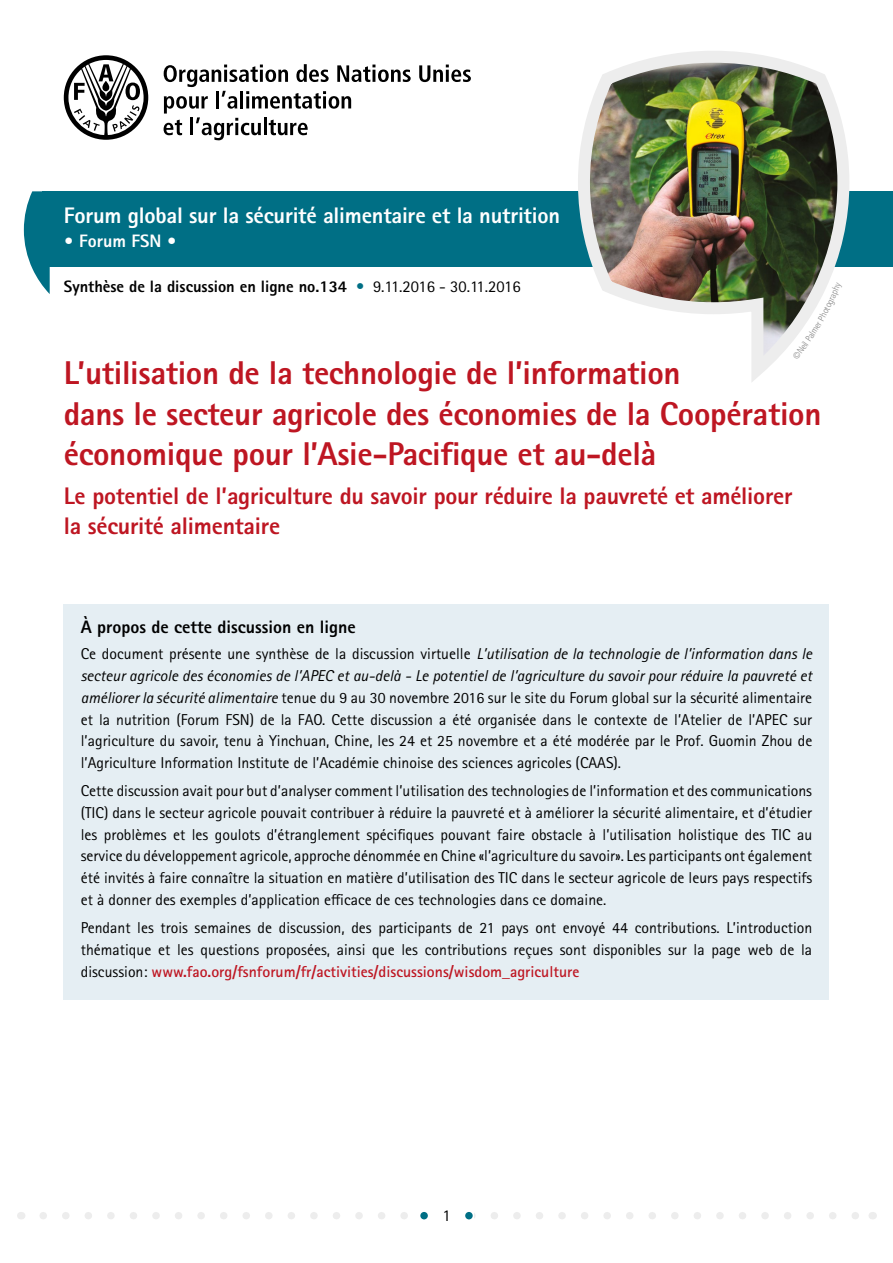
<style>
.page{position:relative;width:893px;height:1263px;background:#fff}
.page>*{position:absolute;margin:0;border:0;box-sizing:border-box;transform-origin:0 0}
.t1{font:800 33px/40.5px "Rotis Sans Serif Std";letter-spacing:-.01em;color:#be1622}
.t2{font:800 24px/30px "Rotis Sans Serif Std";letter-spacing:-.01em;color:#be1622}
.t3{font:800 22.5px "Rotis Sans Serif Std";letter-spacing:-.01em;color:#fff}
.t4{font:800 18px "Rotis Sans Serif Std";color:#000}
.t5{font:800 18px "Rotis Sans Serif Std";color:#fff}
.t6{font:800 16.5px "Rotis Sans Serif Std";color:#000}
.t7{font:16.5px "Rotis Sans Serif Std";color:#000}
.t8{font:15.75px/21.8px "Rotis Sans Serif Std";color:#000;text-align:justify}
.s1{font-weight:400;color:#006f85}
.s2{font-weight:400}
.s3{font-style:italic}
.s4{font-weight:700;color:#be1622}
</style>
<div class="page">
<div style="left:43px;top:191px;width:850px;height:75px;background:#006f85"></div>
<svg style="left:24px;top:191px;width:26px;height:103px"></svg>
<svg style="left:43px;top:1212px;width:816px;height:7px"></svg>
<div style="left:419px;top:1204px;width:55px;height:23px;background:#fff"></div>
<div style="left:420px;top:1212px;width:8px;height:7px;background:#006f85;border-radius:50%"></div>
<div style="left:465px;top:1212px;width:8px;height:7px;background:#006f85;border-radius:50%"></div>
<svg style="left:64px;top:55px;width:84px;height:85px"></svg>
<svg style="left:419px;top:65px;width:52px;height:17px"></svg>
<svg style="left:164px;top:64px;width:247px;height:76px"></svg>
<div style="left:64px;top:604px;width:765px;height:395px;background:#e5eef3"></div>
<img style="left:572px;top:51px;width:283px;height:331px">
<svg style="left:792px;top:283px;width:51px;height:77px"></svg>
<h3 class="t3" style="left:64px;top:201px;width:498px">Forum global sur la sécurité alimentaire et la nutrition</h3>
<p class="t5" style="left:64px;top:229px;width:115px">• Forum FSN •</p>
<p class="t6" style="left:64px;top:276px;width:458px">Synthèse de la discussion en ligne no.134 <span class="s1">•</span> <span class="s2">9.11.2016 - 30.11.2016</span></p>
<h1 class="t1" style="left:64px;top:352px;width:759px">L’utilisation de la technologie de l’information<br>dans le secteur agricole des économies de la Coopération économique pour l’Asie-Pacifique et au-delà</h1>
<h2 class="t2" style="left:64px;top:480px;width:730px">Le potentiel de l’agriculture du savoir pour réduire la pauvreté et améliorer la sécurité alimentaire</h2>
<p class="t4" style="left:81px;top:616px;width:276px">À propos de cette discussion en ligne</p>
<p class="t8" style="left:81px;top:643px;width:733px">Ce document présente une synthèse de la discussion virtuelle <span class="s3">L’utilisation de la technologie de l’information dans le secteur agricole des économies de l’APEC et au-delà - Le potentiel de l’agriculture du savoir pour réduire la pauvreté et améliorer la sécurité alimentaire</span> tenue du 9 au 30 novembre 2016 sur le site du Forum global sur la sécurité alimentaire et la nutrition (Forum FSN) de la FAO. Cette discussion a été organisée dans le contexte de l’Atelier de l’APEC sur l’agriculture du savoir, tenu à Yinchuan, Chine, les 24 et 25 novembre et a été modérée par le Prof. Guomin Zhou de l’Agriculture Information Institute de l’Académie chinoise des sciences agricoles (CAAS).</p>
<p class="t8" style="left:81px;top:780px;width:733px">Cette discussion avait pour but d’analyser comment l’utilisation des technologies de l’information et des communications (TIC) dans le secteur agricole pouvait contribuer à réduire la pauvreté et à améliorer la sécurité alimentaire, et d’étudier les problèmes et les goulots d’étranglement spécifiques pouvant faire obstacle à l’utilisation holistique des TIC au service du développement agricole, approche dénommée en Chine «l’agriculture du savoir». Les participants ont également été invités à faire connaître la situation en matière d’utilisation des TIC dans le secteur agricole de leurs pays respectifs et à donner des exemples d’application efficace de ces technologies dans ce domaine.</p>
<p class="t8" style="left:81px;top:917px;width:733px">Pendant les trois semaines de discussion, des participants de 21 pays ont envoyé 44 contributions. L’introduction thématique et les questions proposées, ainsi que les contributions reçues sont disponibles sur la page web de la discussion: <span class="s4">www.fao.org/fsnforum/fr/activities/discussions/wisdom_agriculture</span></p>
<p class="t7" style="left:442px;top:1206px;width:10px">1</p>
</div>
